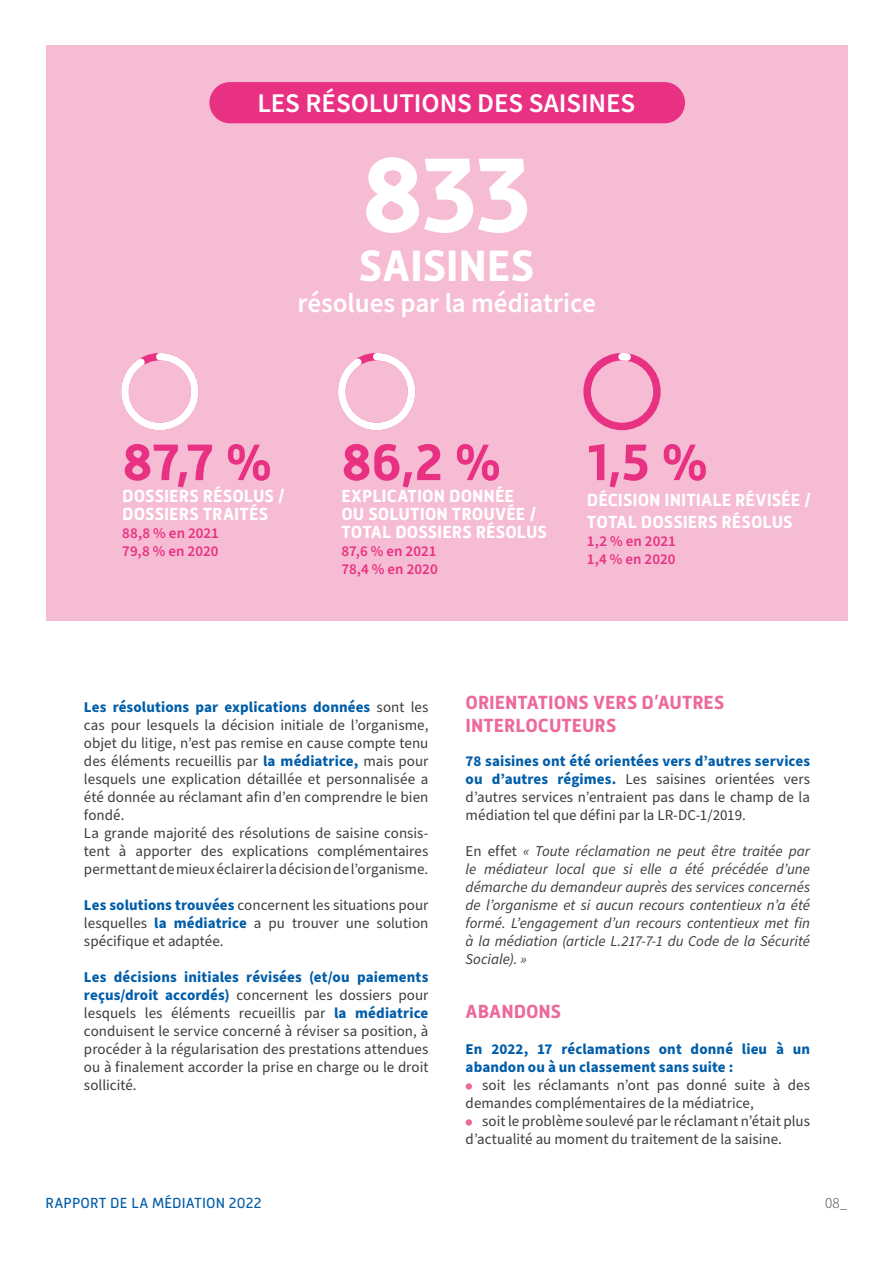
<style>
.page{position:relative;width:893px;height:1263px;background:#fff}
.page>*{position:absolute;margin:0;border:0;box-sizing:border-box;transform-origin:0 0}
.t1{font:700 108px "Mic 32 New";color:#fff}
.t2{font:700 52.5px "Mic 32 New";color:#e83182}
.t3{font:700 45px "Mic 32 New";letter-spacing:-.005em;color:#fff}
.t4{font:600 27px "Source Sans Pro";letter-spacing:-.005em;color:#fff}
.t5{font:700 19.5px/23.4px "Mic 32 New";color:#ec699c}
.t6{font:700 18px/18px "Mic 32 New";color:#fff}
.t7{font:15px/18px "Source Sans Pro";color:#3c3c3b}
.t8{font:italic 15px/18px "Source Sans Pro";color:#3c3c3b;text-align:justify}
.t9{font:700 15px/18px "Source Sans Pro";letter-spacing:.005em;color:#005da9}
.t10{font:600 15px/18px "Source Sans Pro";letter-spacing:.005em;color:#e83182}
.t11{font:15px "Mic 32 New";letter-spacing:.01em;color:#005da9}
.t12{font:300 15px "Source Sans Pro";color:#3c3c3b}
.s1{font-weight:700;color:#005da9}
.s2{font-style:normal}
</style>
<div class="page">
<div style="left:45px;top:45px;width:802px;height:576px;background:#f6bcd3"></div>
<div style="left:209px;top:82px;width:476px;height:41px;background:#e83182;border-radius:21px"></div>
<svg style="left:121px;top:353px;width:77px;height:77px"></svg>
<svg style="left:338px;top:353px;width:77px;height:77px"></svg>
<div style="left:583px;top:353px;width:78px;height:77px;border:8px solid #e83182;border-radius:50%"></div>
<svg style="left:614px;top:353px;width:22px;height:11px"></svg>
<svg style="left:466px;top:1083px;width:6px;height:6px"></svg>
<svg style="left:466px;top:1119px;width:6px;height:6px"></svg>
<h3 class="t4" style="left:257px;top:85px;width:379px">LES RÉSOLUTIONS DES SAISINES</h3>
<h1 class="t1" style="left:361px;top:133px;width:172px">833</h1>
<h3 class="t3" style="left:359px;top:240px;width:177px">SAISINES</h3>
<h3 class="t4" style="left:298px;top:285px;width:300px">résolues par la médiatrice</h3>
<h2 class="t2" style="left:122px;top:432px;width:152px">87,7 %</h2>
<p class="t6" style="left:122px;top:487px;width:164px">DOSSIERS RÉSOLUS /<br>DOSSIERS TRAITÉS</p>
<p class="t10" style="left:122px;top:525px;width:98px">88,8 % en 2021<br>79,8 % en 2020</p>
<h2 class="t2" style="left:341px;top:432px;width:162px">86,2 %</h2>
<p class="t6" style="left:341px;top:487px;width:207px">EXPLICATION DONNÉE<br>OU SOLUTION TROUVÉE /<br>TOTAL DOSSIERS RÉSOLUS</p>
<p class="t10" style="left:341px;top:543px;width:98px">87,6 % en 2021<br>78,4 % en 2020</p>
<h2 class="t2" style="left:587px;top:432px;width:123px">1,5 %</h2>
<p class="t6" style="left:587px;top:489px;width:226px;line-height:21.6px">DÉCISION INITIALE RÉVISÉE /<br>TOTAL DOSSIERS RÉSOLUS</p>
<p class="t10" style="left:587px;top:532px;width:90px">1,2 % en 2021<br>1,4 % en 2020</p>
<p class="t7" style="left:84px;top:698px;width:346px"><span class="s1">Les résolutions par explications données</span> sont les cas pour lesquels la décision initiale de l’organisme, objet du litige, n’est pas remise en cause compte tenu des éléments recueillis par <span class="s1">la médiatrice,</span> mais pour lesquels une explication détaillée et personnalisée a été donnée au réclamant afin d’en comprendre le bien fondé.<br>La grande majorité des résolutions de saisine consis&shy;tent à apporter des explications complémentaires permettant de mieux éclairer la décision de l’organisme.</p>
<p class="t7" style="left:84px;top:896px;width:346px;text-align:justify"><span class="s1">Les solutions trouvées</span> concernent les situations pour lesquelles <span class="s1">la médiatrice</span> a pu trouver une solution spécifique et adaptée.</p>
<p class="t7" style="left:84px;top:968px;width:346px;text-align:justify"><span class="s1">Les décisions initiales révisées (et/ou paiements reçus/droit accordés)</span> concernent les dossiers pour lesquels les éléments recueillis par <span class="s1">la médiatrice </span>conduisent le service concerné à réviser sa position, à procéder à la régularisation des prestations attendues ou à finalement accorder la prise en charge ou le droit sollicité.</p>
<h3 class="t5" style="left:466px;top:690px;width:260px">ORIENTATIONS VERS D’AUTRES<br>INTERLOCUTEURS</h3>
<p class="t7" style="left:466px;top:752px;width:346px;text-align:justify"><span class="s1">78 saisines ont été orientées vers d’autres services ou d’autres régimes.</span> Les saisines orientées vers d’autres services n’entraient pas dans le champ de la médiation tel que défini par la LR-DC-1/2019.</p>
<p class="t8" style="left:466px;top:842px;width:346px"><span class="s2">En effet</span> « Toute réclamation ne peut être traitée par le médiateur local que si elle a été précédée d’une démarche du demandeur auprès des services concernés de l’organisme et si aucun recours contentieux n’a été formé. L’engagement d’un recours contentieux met fin à la médiation (article L.217-7-1 du Code de la Sécurité Sociale). »</p>
<h3 class="t5" style="left:466px;top:999px;width:97px">ABANDONS</h3>
<p class="t9" style="left:466px;top:1040px;width:346px">En 2022, 17 réclamations ont donné lieu à un abandon ou à un classement sans suite :</p>
<p class="t7" style="left:466px;top:1076px;width:346px;text-indent:16px">soit les réclamants n’ont pas donné suite à des demandes complémentaires de la médiatrice,</p>
<p class="t7" style="left:466px;top:1112px;width:346px;text-indent:16px">soit le problème soulevé par le réclamant n’était plus d’actualité au moment du traitement de la saisine.</p>
<p class="t11" style="left:45px;top:1194px;width:218px">RAPPORT DE LA MÉDIATION 2022</p>
<p class="t12" style="left:825px;top:1193px;width:24px">08_</p>
</div>
